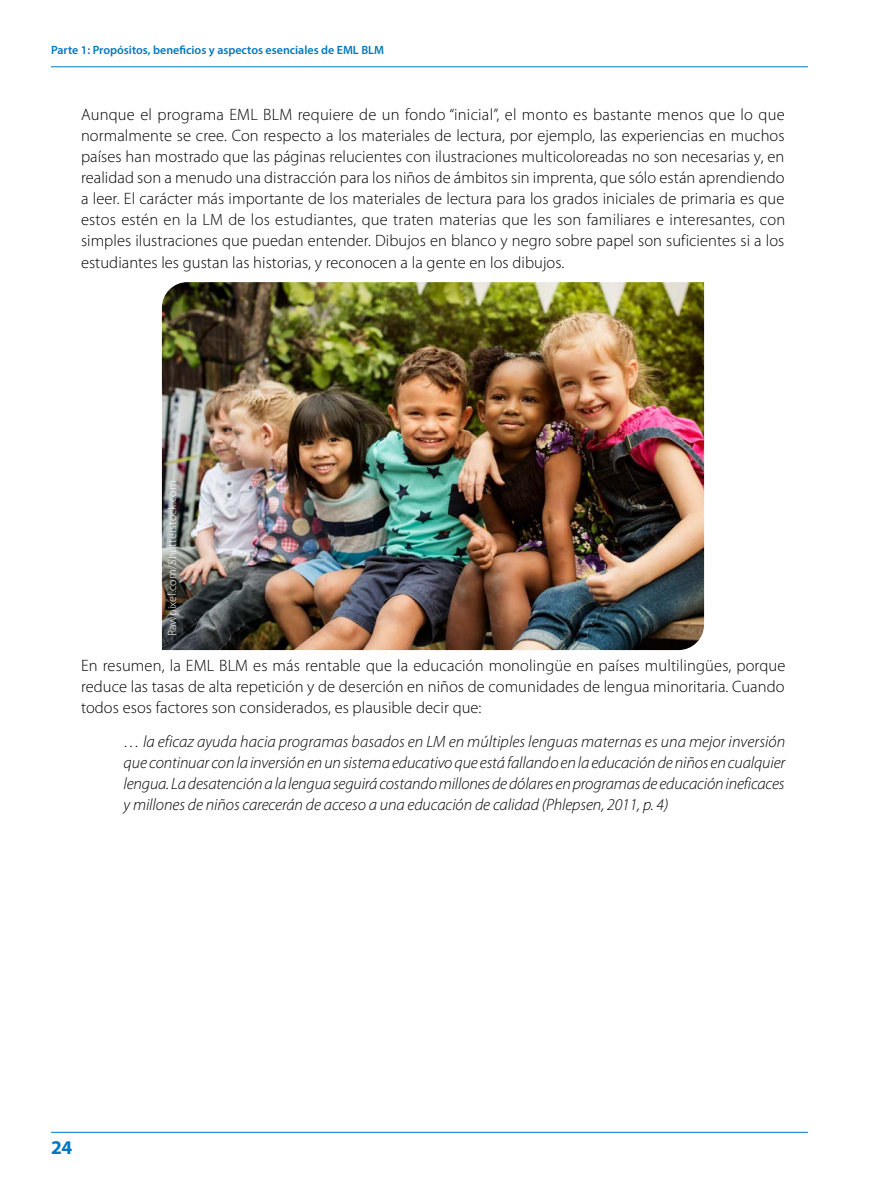
<style>
.page{position:relative;width:893px;height:1191px;background:#fff}
.page>*{position:absolute;margin:0;border:0;box-sizing:border-box;transform-origin:0 0}
.t1{font:700 19.5px "Myriad Pro";color:#0078bf}
.t2{font:300 16.5px/21px "Myriad Pro";letter-spacing:.005em;color:#000;text-align:justify}
.t3{font:italic 300 16.5px/21px "Myriad Pro";letter-spacing:-.005em;color:#000;text-align:justify}
.t4{font:600 12px "Myriad Pro";color:#0078bf}
.t5{font:300 12px "Myriad Pro";letter-spacing:.005em;color:#fff}
</style>
<div class="page">
<hr style="left:51px;top:1132px;width:757px;height:1px;background:#0078bf">
<img style="left:162px;top:282px;width:542px;height:368px">
<hr style="left:51px;top:66px;width:757px;height:1px;background:#0078bf">
<p class="t4" style="left:51px;top:42px;width:335px">Parte 1: Propósitos, beneficios y aspectos esenciales de EML BLM</p>
<p class="t2" style="left:81px;top:104px;width:706px">Aunque el programa EML BLM requiere de un fondo “inicial”, el monto es bastante menos que lo que normalmente se cree. Con respecto a los materiales de lectura, por ejemplo, las experiencias en muchos países han mostrado que las páginas relucientes con ilustraciones multicoloreadas no son necesarias y, en realidad son a menudo una distracción para los niños de ámbitos sin imprenta, que sólo están aprendiendo a leer. El carácter más importante de los materiales de lectura para los grados iniciales de primaria es que estos estén en la LM de los estudiantes, que traten materias que les son familiares e interesantes, con simples ilustraciones que puedan entender. Dibujos en blanco y negro sobre papel son suficientes si a los estudiantes les gustan las historias, y reconocen a la gente en los dibujos.</p>
<p class="t5" style="left:165px;top:636px;width:157px;rotate:-90deg">Rawpixel.com/Shutterstock.com</p>
<p class="t2" style="left:81px;top:655px;width:706px">En resumen, la EML BLM es más rentable que la educación monolingüe en países multilingües, porque reduce las tasas de alta repetición y de deserción en niños de comunidades de lengua minoritaria. Cuando todos esos factores son considerados, es plausible decir que:</p>
<p class="t3" style="left:124px;top:731px;width:663px">… la eficaz ayuda hacia programas basados en LM en múltiples lenguas maternas es una mejor inversión que continuar con la inversión en un sistema educativo que está fallando en la educación de niños en cualquier lengua. La desatención a la lengua seguirá costando millones de dólares en programas de educación ineficaces y millones de niños carecerán de acceso a una educación de calidad (Phlepsen, 2011, p. 4)</p>
<p class="t1" style="left:51px;top:1134px;width:23px">24</p>
</div>
